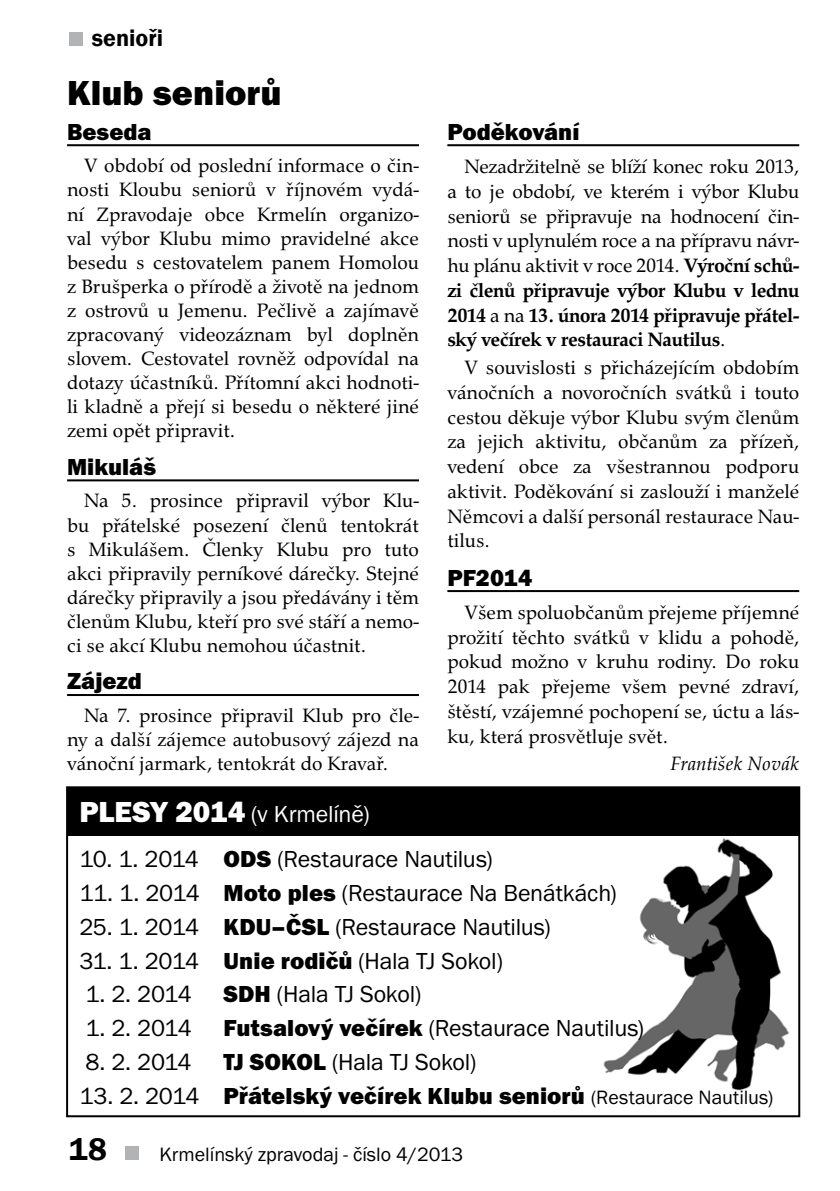
<style>
.page{position:relative;width:840px;height:1191px;background:#fff}
.page>*{position:absolute;margin:0;border:0;box-sizing:border-box;transform-origin:0 0}
.t1{font:36px "Franklin Got Itc TEE Heav";color:#000}
.t2{font:600 32px "Franklin Gothic";color:#000}
.t3{font:24px "Franklin Got Itc TEE";letter-spacing:-.01em;color:#000}
.t4{font:24px "Franklin Got Itc TEE Heav";color:#000}
.t5{font:24px "Franklin Got Itc TEE";letter-spacing:-.005em;color:#fff}
.t6{font:600 24px "Franklin Gothic";color:#000}
.t7{font:20px/24px "URW Palladio TEE";color:#000;text-align:justify}
.t8{font:20px "Franklin Got Itc TEE";color:#000}
.t9{font:italic 20px "URW Palladio TEE";color:#000}
.s1{font-weight:700}
.s2{font-family:"Franklin Got Itc TEE Heav";font-size:30px}
.s3{font-family:"Franklin Got Itc TEE Heav"}
.s4{font-family:"Franklin Got Itc TEE"}
.s5{font-family:"Franklin Got Itc TEE";font-size:20px}
</style>
<div class="page">
<div style="left:69px;top:33px;width:13px;height:13px;background:#b1b3b4"></div>
<div style="left:125px;top:1146px;width:14px;height:14px;background:#b1b3b4"></div>
<img style="left:603px;top:838px;width:186px;height:253px">
<div style="left:68px;top:788px;width:729px;height:47px;background:#000"></div>
<hr style="left:67px;top:144px;width:352px;height:2px;background:#000">
<hr style="left:67px;top:479px;width:352px;height:2px;background:#000">
<hr style="left:67px;top:694px;width:352px;height:2px;background:#000">
<hr style="left:447px;top:144px;width:351px;height:2px;background:#000">
<hr style="left:447px;top:590px;width:351px;height:2px;background:#000">
<div style="left:66px;top:786px;width:733px;height:331px;border:2px solid #000"></div>
<p class="t6" style="left:92px;top:24px;width:73px">senioři</p>
<h1 class="t1" style="left:67px;top:79px;width:216px">Klub seniorů</h1>
<p class="t4" style="left:67px;top:122px;width:86px">Beseda</p>
<p class="t7" style="left:67px;top:156px;width:353px;text-indent:17px">V období od poslední informace o čin&shy;nosti Kloubu seniorů v říjnovém vydá&shy;ní Zpravodaje obce Krmelín organizo&shy;val výbor Klubu mimo pravidelné akce besedu s cestovatelem panem Homolou z Brušperka o přírodě a životě na jednom z ostrovů u Jemenu. Pečlivě a zajímavě zpracovaný videozáznam byl doplněn slovem. Cestovatel rovněž odpovídal na dotazy účastníků. Přítomní akci hodnoti&shy;li kladně a přejí si besedu o některé jiné zemi opět připravit.</p>
<p class="t4" style="left:67px;top:457px;width:90px">Mikuláš</p>
<p class="t7" style="left:67px;top:491px;width:353px;text-indent:17px">Na 5. prosince připravil výbor Klu&shy;bu přátelské posezení členů tentokrát s Mikulášem. Členky Klubu pro tuto akci připravily perníkové dárečky. Stejné dárečky připravily a jsou předávány i těm členům Klubu, kteří pro své stáří a nemo&shy;ci se akcí Klubu nemohou účastnit.</p>
<p class="t4" style="left:67px;top:672px;width:76px">Zájezd</p>
<p class="t7" style="left:67px;top:706px;width:353px;text-indent:17px">Na 7. prosince připravil Klub pro čle&shy;ny a další zájemce autobusový zájezd na vánoční jarmark, tentokrát do Kravař.</p>
<p class="t4" style="left:447px;top:122px;width:133px">Poděkování</p>
<p class="t7" style="left:447px;top:157px;width:353px;line-height:24.8px;text-indent:17px">Nezadržitelně se blíží konec roku 2013, a to je období, ve kterém i výbor Klubu seniorů se připravuje na hodnocení čin&shy;nosti v uplynulém roce a na přípravu návr&shy;hu plánu aktivit v roce 2014. <span class="s1">Výroční schů&shy;zi členů připravuje výbor Klubu v lednu 2014</span> a na <span class="s1">13. února 2014 připravuje přátel&shy;ský večírek v restauraci Nautilus</span>.</p>
<p class="t7" style="left:447px;top:358px;width:353px;line-height:24.8px;text-indent:17px">V souvislosti s přicházejícím obdobím vánočních a novoročních svátků i touto cestou děkuje výbor Klubu svým členům za jejich aktivitu, občanům za přízeň, vedení obce za všestrannou podporu aktivit. Poděkování si zaslouží i manželé Němcovi a další personál restaurace Nau&shy;tilus.</p>
<p class="t4" style="left:447px;top:568px;width:86px">PF2014</p>
<p class="t7" style="left:447px;top:602px;width:353px;line-height:24.8px;text-indent:17px">Všem spoluobčanům přejeme příjemné prožití těchto svátků v klidu a pohodě, pokud možno v kruhu rodiny. Do roku 2014 pak přejeme všem pevné zdraví, štěstí, vzájemné pochopení se, úctu a lás&shy;ku, která prosvětluje svět.</p>
<p class="t9" style="left:670px;top:756px;width:130px">František Novák</p>
<p class="t5" style="left:79px;top:804px;width:291px"><span class="s2">PLESY 2014</span> (v Krmelíně)</p>
<p class="t3" style="left:79px;top:849px;width:414px">10. 1. 2014 <span class="s3">ODS</span> (Restaurace Nautilus)</p>
<p class="t3" style="left:79px;top:883px;width:538px">11. 1. 2014 <span class="s3">Moto ples</span> (Restaurace Na Benátkách)</p>
<p class="t3" style="left:79px;top:917px;width:472px">25. 1. 2014 <span class="s3">KDU–ČSL</span> (Restaurace Nautilus)</p>
<p class="t3" style="left:79px;top:951px;width:424px">31. 1. 2014 <span class="s3">Unie rodičů</span> (Hala TJ Sokol)</p>
<p class="t3" style="left:85px;top:985px;width:108px">1. 2. 2014</p>
<p class="t3" style="left:223px;top:985px;width:199px"><span class="s3">SDH</span> (Hala TJ Sokol)</p>
<p class="t3" style="left:85px;top:1018px;width:108px">1. 2. 2014</p>
<p class="t3" style="left:223px;top:1018px;width:421px"><span class="s3">Futsalový večírek</span> (Restaurace Nautilus)</p>
<p class="t3" style="left:85px;top:1052px;width:108px">8. 2. 2014</p>
<p class="t3" style="left:223px;top:1052px;width:254px"><span class="s3">TJ SOKOL</span> (Hala TJ Sokol)</p>
<p class="t4" style="left:79px;top:1086px;width:695px"><span class="s4">13. 2. 2014</span> Přátelský večírek Klubu seniorů <span class="s5">(Restaurace Nautilus)</span></p>
<h2 class="t2" style="left:69px;top:1130px;width:39px">18</h2>
<p class="t8" style="left:159px;top:1146px;width:305px">Krmelínský zpravodaj - číslo 4/2013</p>
</div>
